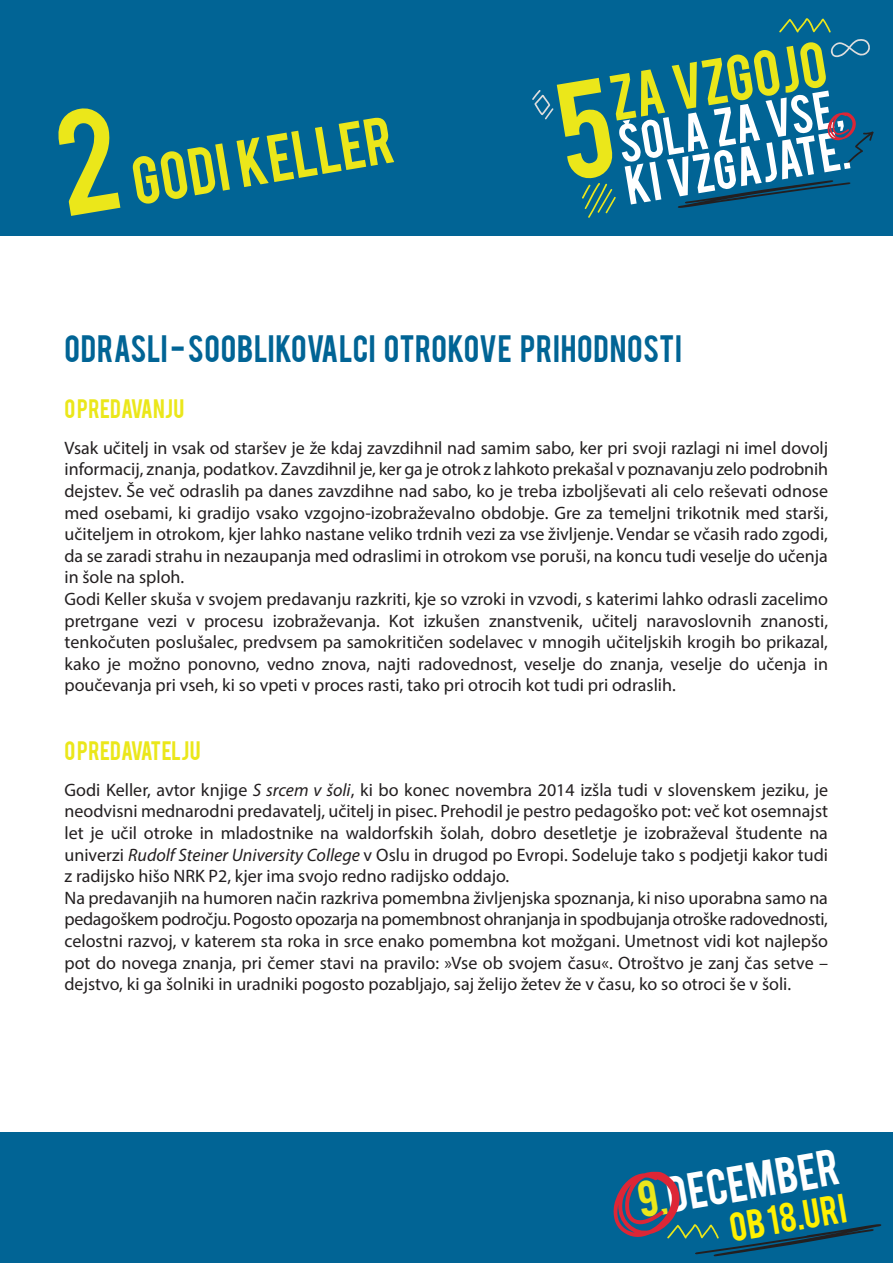
<style>
.page{position:relative;width:893px;height:1263px;background:#fff}
.page>*{position:absolute;margin:0;border:0;box-sizing:border-box;transform-origin:0 0}
.t1{font:52.5px "Bebas";color:#ebe71a}
.t2{font:40.05px "Bebas";color:#fff}
.t3{font:32.25px "Bebas";color:#fff101}
.t4{font:30px "Bebas";letter-spacing:.015em;color:#016495}
.t5{font:21px "Bebas";color:#ebe71a}
.t6{font:18px/21.6px "Myriad Pro";color:#231f20}
.s1{font-style:italic}
.s2{color:#ebe71a}
</style>
<div class="page">
<div style="left:0;top:0;width:893px;height:236px;background:#016495"></div>
<div style="left:0;top:1133px;width:893px;height:130px;background:#016495"></div>
<svg style="left:779px;top:18px;width:52px;height:15px"></svg>
<svg style="left:532px;top:39px;width:342px;height:179px"></svg>
<svg style="left:613px;top:1172px;width:268px;height:84px"></svg>
<h1 class="t1" style="left:127px;top:143px;width:265px;rotate:-9deg">GODI KELLER</h1>
<h3 class="t4" style="left:64px;top:326px;width:619px">ODRASLI - SOOBLIKOVALCI OTROKOVE PRIHODNOSTI</h3>
<p class="t5" style="left:64px;top:393px;width:121px">O PREDAVANJU</p>
<p class="t6" style="left:64px;top:437px;width:765px">Vsak učitelj in vsak od staršev je že kdaj zavzdihnil nad samim sabo, ker pri svoji razlagi ni imel dovolj informacij, znanja, podatkov. Zavzdihnil je, ker ga je otrok z lahkoto prekašal v poznavanju zelo podrobnih dejstev. Še več odraslih pa danes zavzdihne nad sabo, ko je treba izboljševati ali celo reševati odnose med osebami, ki gradijo vsako vzgojno-izobraževalno obdobje. Gre za temeljni trikotnik med starši, učiteljem in otrokom, kjer lahko nastane veliko trdnih vezi za vse življenje. Vendar se včasih rado zgodi, da se zaradi strahu in nezaupanja med odraslimi in otrokom vse poruši, na koncu tudi veselje do učenja in šole na sploh.<br>Godi Keller skuša v svojem predavanju razkriti, kje so vzroki in vzvodi, s katerimi lahko odrasli zacelimo pretrgane vezi v procesu izobraževanja. Kot izkušen znanstvenik, učitelj naravoslovnih znanosti, tenkočuten poslušalec, predvsem pa samokritičen sodelavec v mnogih učiteljskih krogih bo prikazal, kako je možno ponovno, vedno znova, najti radovednost, veselje do znanja, veselje do učenja in poučevanja pri vseh, ki so vpeti v proces rasti, tako pri otrocih kot tudi pri odraslih.</p>
<p class="t5" style="left:64px;top:735px;width:138px">O PREDAVATELJU</p>
<p class="t6" style="left:64px;top:779px;width:765px">Godi Keller, avtor knjige <span class="s1">S srcem v šoli</span>, ki bo konec novembra 2014 izšla tudi v slovenskem jeziku, je neodvisni mednarodni predavatelj, učitelj in pisec. Prehodil je pestro pedagoško pot: več kot osemnajst let je učil otroke in mladostnike na waldorfskih šolah, dobro desetletje je izobraževal študente na univerzi <span class="s1">Rudolf Steiner University College</span> v Oslu in drugod po Evropi. Sodeluje tako s podjetji kakor tudi z radijsko hišo NRK P2, kjer ima svojo redno radijsko oddajo.<br>Na predavanjih na humoren način razkriva pomembna življenjska spoznanja, ki niso uporabna samo na pedagoškem področju. Pogosto opozarja na pomembnost ohranjanja in spodbujanja otroške radovednosti, celostni razvoj, v katerem sta roka in srce enako pomembna kot možgani. Umetnost vidi kot najlepšo pot do novega znanja, pri čemer stavi na pravilo: »Vse ob svojem času«. Otroštvo je zanj čas setve – dejstvo, ki ga šolniki in uradniki pogosto pozabljajo, saj želijo žetev že v času, ko so otroci še v šoli.</p>
<h2 class="t2" style="left:633px;top:1172px;width:205px;rotate:-10deg"><span class="s2">9.</span>DECEMBER</h2>
<h3 class="t3" style="left:726px;top:1205px;width:119px;rotate:-10deg">OB 18.URI</h3>
</div>
